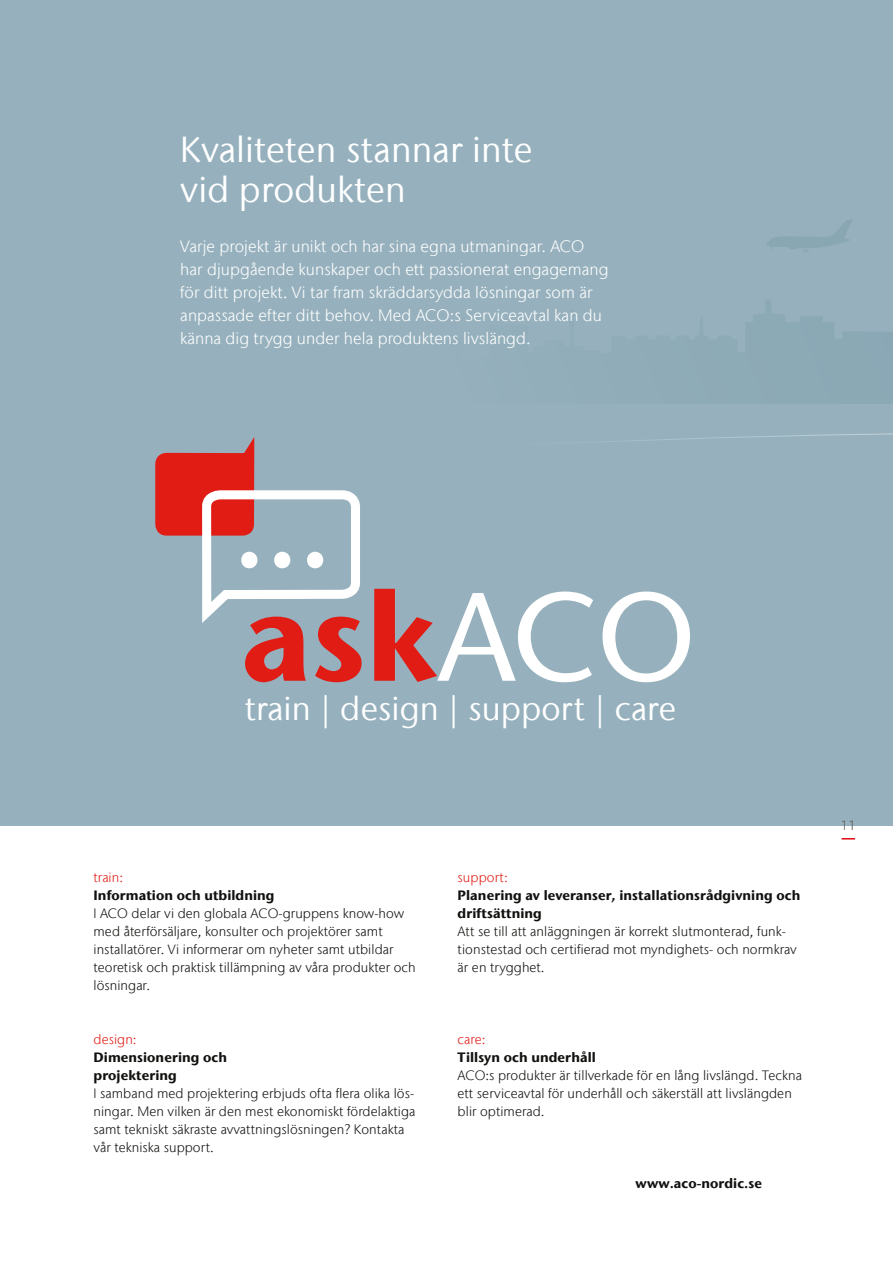
<style>
.page{position:relative;width:893px;height:1263px;background:#fff}
.page>*{position:absolute;margin:0;border:0;box-sizing:border-box;transform-origin:0 0}
.t1{font:36px/39.6px "Stone Sans IIITC Com";letter-spacing:.005em;color:#fff}
.t2{font:33.15px "Stone Sans IIITC Com";letter-spacing:.005em;color:#fff}
.t3{font:300 16.5px/23.1px "Stone Sans IIITC Com";letter-spacing:.005em;color:#fff}
.t4{font:300 13.5px/18px "Stone Sans IIITC Com";letter-spacing:.005em;color:#11110f}
.t5{font:700 13.5px/18px "Stone Sans IIITC Com";letter-spacing:.005em;color:#11110f}
.t6{font:300 13.5px "Stone Sans IIITC Com";letter-spacing:.005em;color:#e11c15}
.t7{font:300 13.5px "Stone Sans IIITC Com";color:#575756}
</style>
<div class="page">
<div style="left:0;top:0;width:893px;height:826px;background:#96b1bd"></div>
<svg style="left:155px;top:433px;width:738px;height:249px"></svg>
<svg style="left:799px;top:317px;width:94px;height:86px;fill:#8ba8b5"></svg>
<svg style="left:767px;top:220px;width:85px;height:31px"></svg>
<svg style="left:842px;top:838px;width:13px;height:1px"></svg>
<h1 class="t1" style="left:180px;top:129px;width:354px">Kvaliteten stannar inte vid produkten</h1>
<p class="t3" style="left:180px;top:235px;width:430px">Varje projekt är unikt och har sina egna utmaningar. ACO har djupgående kunskaper och ett passionerat engagemang för ditt projekt. Vi tar fram skräddarsydda lösningar som är anpassade efter ditt behov. Med ACO:s Serviceavtal kan du känna dig trygg under hela produktens livslängd.</p>
<h2 class="t2" style="left:245px;top:688px;width:433px">train | design | support | care</h2>
<p class="t6" style="left:94px;top:869px;width:31px">train:</p>
<p class="t5" style="left:94px;top:886px;width:182px">Information och utbildning</p>
<p class="t4" style="left:94px;top:904px;width:324px">I ACO delar vi den globala ACO-gruppens know-how med återförsäljare, konsulter och projektörer samt installatörer. Vi informerar om nyheter samt utbildar teoretisk och praktisk tillämpning av våra produkter och lösningar.</p>
<p class="t6" style="left:94px;top:1031px;width:45px">design:</p>
<p class="t5" style="left:94px;top:1048px;width:135px">Dimensionering och projektering</p>
<p class="t4" style="left:94px;top:1084px;width:323px">I samband med projektering erbjuds ofta flera olika lös&shy;ningar. Men vilken är den mest ekonomiskt fördelaktiga samt tekniskt säkraste avvattningslösningen? Kontakta vår tekniska support.</p>
<p class="t6" style="left:458px;top:869px;width:52px">support:</p>
<p class="t5" style="left:458px;top:886px;width:344px">Planering av leveranser, installationsrådgivning och driftsättning</p>
<p class="t4" style="left:458px;top:922px;width:341px">Att se till att anläggningen är korrekt slutmonterad, funk&shy;tionstestad och certifierad mot myndighets- och normkrav är en trygghet.</p>
<p class="t6" style="left:458px;top:1031px;width:30px">care:</p>
<p class="t5" style="left:458px;top:1048px;width:140px">Tillsyn och underhåll</p>
<p class="t4" style="left:458px;top:1066px;width:346px">ACO:s produkter är tillverkade för en lång livslängd. Teckna ett serviceavtal för underhåll och säkerställ att livslängden blir optimerad.</p>
<p class="t5" style="left:636px;top:1174px;width:128px">www.aco-nordic.se</p>
<p class="t7" style="left:841px;top:816px;width:16px">11</p>
</div>
